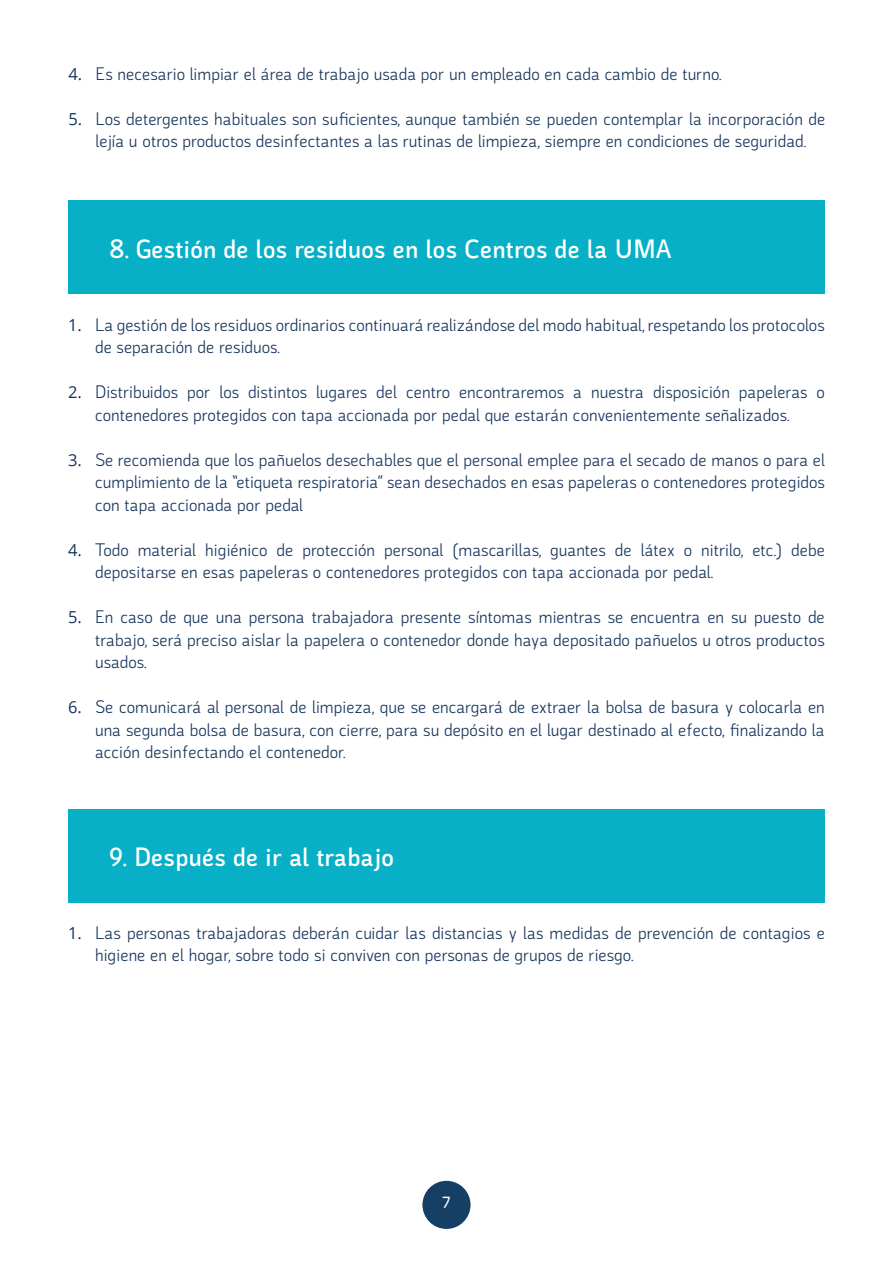
<style>
.page{position:relative;width:893px;height:1263px;background:#fff}
.page>*{position:absolute;margin:0;border:0;box-sizing:border-box;transform-origin:0 0}
.t1{font:27px "Malacitana Sans Bold";color:#fff}
.NUMEROS{font:18.75px/22.5px "Malacitana Sans Regular";color:#15335b}
.t2{font:16.5px "Malacitana Sans Bold";color:#fff}
.s1{font-family:"Open Sans";font-size:16.5px}
</style>
<div class="page">
<div style="left:422px;top:1181px;width:49px;height:48px;background:#153f65;border-radius:50%"></div>
<div style="left:68px;top:201px;width:757px;height:93px;background:#07b0c7"></div>
<div style="left:68px;top:809px;width:757px;height:93px;background:#07b0c7"></div>
<p class="NUMEROS" style="left:68px;top:61px;width:655px"><span class="s1">4.</span> Es necesario limpiar el área de trabajo usada por un empleado en cada cambio de turno.</p>
<p class="NUMEROS" style="left:68px;top:106px;width:758px;text-align:center"><span class="s1">5.</span> Los detergentes habituales son suficientes, aunque también se pueden contemplar la incorporación de lejía u otros productos desinfectantes a las rutinas de limpieza, siempre en condiciones de seguridad.</p>
<p class="t1" style="left:109px;top:229px;width:564px">8. Gestión de los residuos en los Centros de la UMA</p>
<p class="NUMEROS" style="left:95px;top:312px;width:731px;text-indent:-27px"><span class="s1">1.</span> La gestión de los residuos ordinarios continuará realizándose del modo habitual, respetando los protocolos de separación de residuos.</p>
<p class="NUMEROS" style="left:68px;top:379px;width:758px;text-align:center"><span class="s1">2.</span> Distribuidos por los distintos lugares del centro encontraremos a nuestra disposición papeleras o contenedores protegidos con tapa accionada por pedal que estarán convenientemente señalizados.</p>
<p class="NUMEROS" style="left:95px;top:447px;width:731px;text-align:justify;text-indent:-27px"><span class="s1">3.</span> Se recomienda que los pañuelos desechables que el personal emplee para el secado de manos o para el cumplimiento de la “etiqueta respiratoria” sean desechados en esas papeleras o contenedores protegidos con tapa accionada por pedal</p>
<p class="NUMEROS" style="left:95px;top:537px;width:731px;text-indent:-27px"><span class="s1">4.</span> Todo material higiénico de protección personal (mascarillas, guantes de látex o nitrilo, etc.) debe depositarse en esas papeleras o contenedores protegidos con tapa accionada por pedal.</p>
<p class="NUMEROS" style="left:95px;top:604px;width:731px;text-align:justify;text-indent:-27px"><span class="s1">5.</span> En caso de que una persona trabajadora presente síntomas mientras se encuentra en su puesto de trabajo, será preciso aislar la papelera o contenedor donde haya depositado pañuelos u otros productos usados.</p>
<p class="NUMEROS" style="left:95px;top:694px;width:731px;text-align:justify;text-indent:-27px"><span class="s1">6.</span> Se comunicará al personal de limpieza, que se encargará de extraer la bolsa de basura y colocarla en una segunda bolsa de basura, con cierre, para su depósito en el lugar destinado al efecto, finalizando la acción desinfectando el contenedor.</p>
<p class="t1" style="left:109px;top:837px;width:286px">9. Después de ir al trabajo</p>
<p class="NUMEROS" style="left:95px;top:920px;width:731px;text-indent:-27px"><span class="s1">1.</span> Las personas trabajadoras deberán cuidar las distancias y las medidas de prevención de contagios e higiene en el hogar, sobre todo si conviven con personas de grupos de riesgo.</p>
<p class="t2" style="left:442px;top:1191px;width:10px">7</p>
</div>
